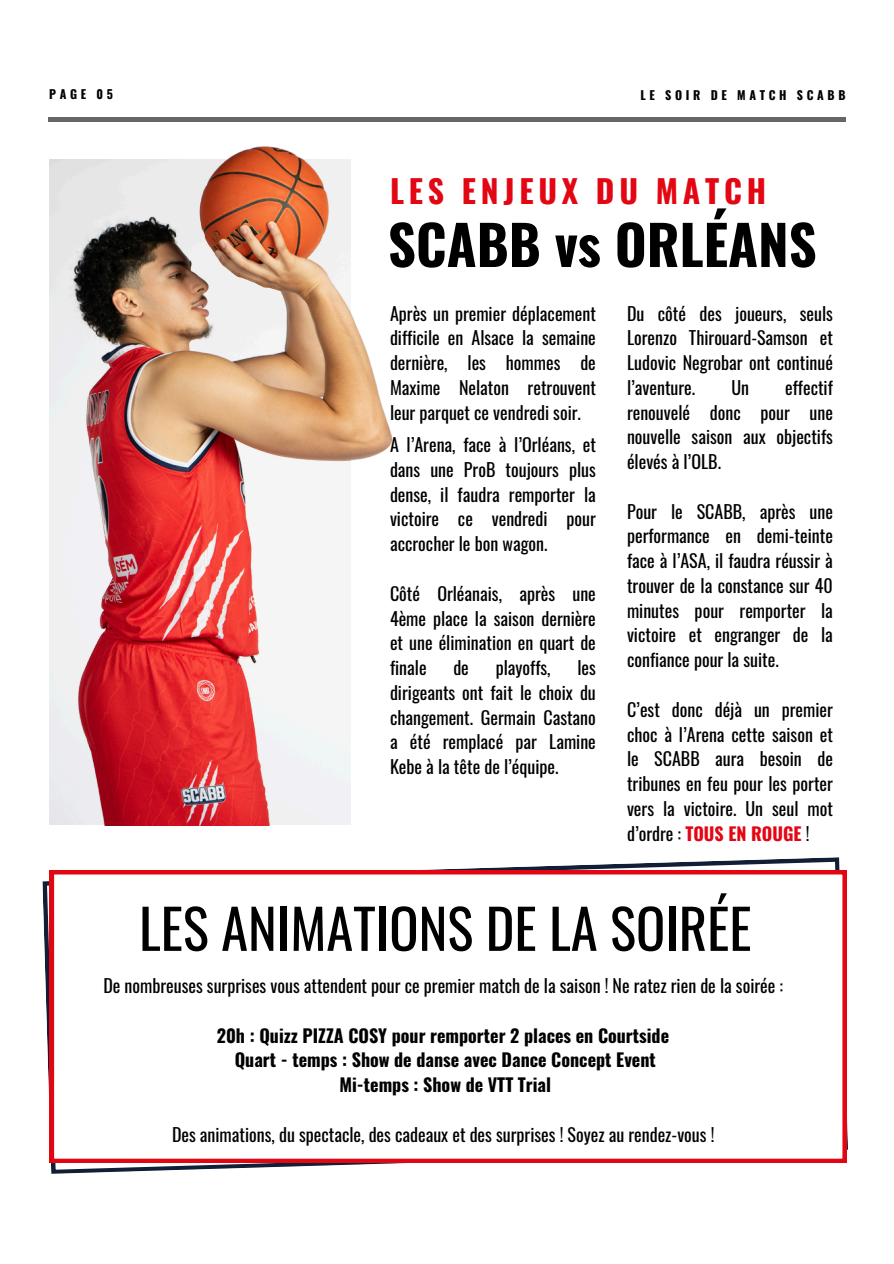
<style>
.page{position:relative;width:894px;height:1264px;background:#fff}
.page>*{position:absolute;margin:0;border:0;box-sizing:border-box;transform-origin:0 0}
.t1{font:54.45px "Oswald";color:#000}
.t2{font:700 54.45px "Oswald";color:#000}
.t3{font:700 31.8px "Oswald";letter-spacing:.15em;color:#e30613}
.t4{font:18px/24.8px "Oswald";color:#000;text-align:justify}
.t5{font:700 18px/24.8px "Oswald";color:#000;text-align:center}
.t6{font:700 12.15px "Oswald";letter-spacing:.3em;color:#000}
.s1{font-weight:700;color:#e30613}
</style>
<div class="page">
<svg style="left:42px;top:857px;width:805px;height:316px"></svg>
<svg style="left:50px;top:870px;width:796px;height:292px"></svg>
<hr style="left:48px;top:118px;width:796px;height:3px;background:#666">
<img style="left:48px;top:117px;width:451px;height:708px">
<h3 class="t6" style="left:49px;top:85px;width:65px">PAGE 05</h3>
<h5 class="t6" style="left:640px;top:85px;width:206px">LE SOIR DE MATCH SCABB</h5>
<p class="t3" style="left:390px;top:166px;width:377px">LES ENJEUX DU MATCH</p>
<p class="t2" style="left:388px;top:202px;width:430px">SCABB vs ORLÉANS</p>
<p class="t4" style="left:390px;top:300px;width:207px">Après un premier déplacement difficile en Alsace la semaine dernière, les hommes de Maxime Nelaton retrouvent leur parquet ce vendredi soir.</p>
<h2 class="t4" style="left:390px;top:431px;width:207px">A l’Arena, face à l’Orléans, et dans une ProB toujours plus dense, il faudra remporter la victoire ce vendredi pour accrocher le bon wagon.</h2>
<h5 class="t4" style="left:390px;top:580px;width:207px">Côté Orléanais, après une 4ème place la saison dernière et une élimination en quart de finale</h5>
<h5 class="t4" style="left:390px;top:654px;width:207px;text-indent:187px">les dirigeants ont fait le choix du changement. Germain Castano a été remplacé par Lamine Kebe à la tête de l’équipe.</h5>
<h5 class="t4" style="left:453px;top:654px;width:17px">de</h5>
<h5 class="t4" style="left:495px;top:654px;width:56px">playoffs,</h5>
<h5 class="t4" style="left:627px;top:300px;width:207px">Du côté des joueurs, seuls Lorenzo Thirouard-Samson et Ludovic Negrobar ont continué l’aventure.</h5>
<h5 class="t4" style="left:731px;top:374px;width:19px">Un</h5>
<h5 class="t4" style="left:627px;top:374px;width:207px;text-indent:158px">effectif renouvelé donc pour une nouvelle saison aux objectifs élevés à l’OLB.</h5>
<h5 class="t4" style="left:627px;top:498px;width:207px">Pour le SCABB, après une performance en demi-teinte face à l’ASA, il faudra réussir à trouver de la constance sur 40 minutes pour remporter la victoire et engranger de la confiance pour la suite.</h5>
<h5 class="t4" style="left:627px;top:696px;width:207px">C’est donc déjà un premier choc à l’Arena cette saison et le SCABB aura besoin de tribunes en feu pour les porter vers la victoire. Un seul mot d’ordre : <span class="s1">TOUS EN ROUGE</span> !</h5>
<p class="t1" style="left:139px;top:885px;width:613px">LES ANIMATIONS DE LA SOIRÉE</p>
<p class="t4" style="left:103px;top:972px;width:681px">De nombreuses surprises vous attendent pour ce premier match de la saison ! Ne ratez rien de la soirée :</p>
<h1 class="t5" style="left:217px;top:1022px;width:453px">20h : Quizz PIZZA COSY pour remporter 2 places en Courtside<br>Quart - temps : Show de danse avec Dance Concept Event<br>Mi-temps : Show de VTT Trial</h1>
<h5 class="t4" style="left:172px;top:1121px;width:543px">Des animations, du spectacle, des cadeaux et des surprises ! Soyez au rendez-vous !</h5>
</div>
